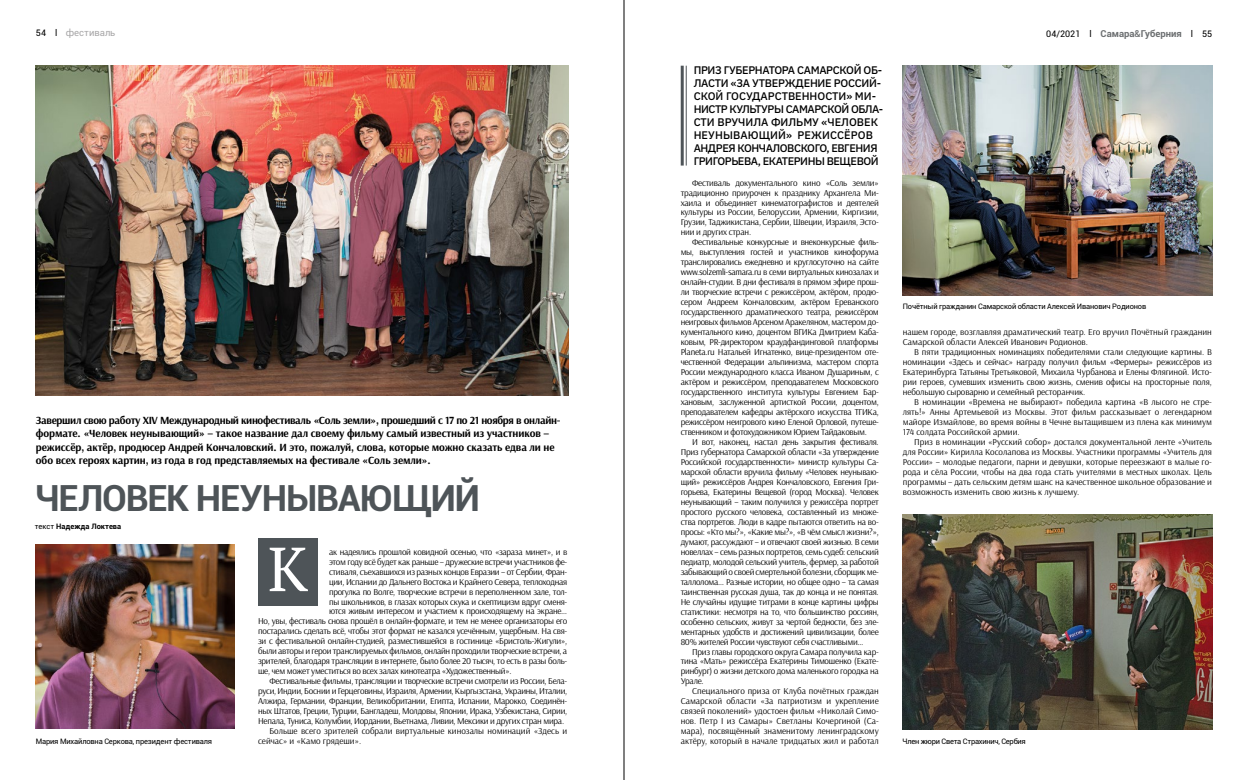
<style>
.page{position:relative;width:1248px;height:780px;background:#fff}
.page>*{position:absolute;margin:0;border:0;box-sizing:border-box;transform-origin:0 0}
.t1{font:62px "PT Serif";color:#fff}
.t2{font:700 36px "Roboto";letter-spacing:-.03em;color:#4e5458}
.t3{font:700 11px/13.2px "Arsenal";letter-spacing:-.01em;color:#000}
.t4{font:600 11px/13px "Aneliza";letter-spacing:-.03em;color:#000}
.t5{font:700 9.5px "Roboto";color:#6c6f71}
.t6{font:9.5px "Roboto";color:#a9a8a9}
.t7{font:9px/10px "Arsenal";letter-spacing:-.03em;color:#000;text-align:justify}
.t8{font:9px/10px "Arsenal";color:#000}
.t9{font:9px "Roboto";color:#000}
.t10{font:7.5px "Roboto";letter-spacing:-.02em;color:#000}
.t11{font:700 7.5px "Roboto";color:#000}
.s1{font-weight:400;font-size:9px;color:#000}
.s2{font-weight:500}
.s3{font-weight:400}
</style>
<div class="page">
<img style="left:902px;top:514px;width:310px;height:215px">
<img style="left:36px;top:66px;width:532px;height:329px">
<div style="left:258px;top:537px;width:59px;height:68px;background:#4e5458"></div>
<img style="left:36px;top:544px;width:198px;height:184px">
<img style="left:902px;top:66px;width:310px;height:229px">
<hr style="left:685px;top:66px;width:1px;height:99px;background:#4e5458">
<hr style="left:680px;top:66px;width:3px;height:99px;background:#4e5458">
<hr style="left:623px;top:0;width:1px;height:780px;background:#000">
<p class="t6" style="left:66px;top:26px;width:51px">фестиваль</p>
<p class="t9" style="left:36px;top:27px;width:23px">54 l</p>
<p class="t5" style="left:1046px;top:27px;width:167px"><span class="s1">04/2021 l</span> Самара<span class="s2">&amp;</span>Губерния <span class="s1">l 55</span></p>
<p class="t3" style="left:36px;top:414px;width:526px">Завершил свою работу XIV Международный кинофестиваль «Соль земли», прошедший с 17 по 21 ноября в онлайн&shy;формате. «Человек неунывающий» – такое название дал своему фильму самый известный из участников – режиссёр, актёр, продюсер Андрей Кончаловский. И это, пожалуй, слова, которые можно сказать едва ли не обо всех героях картин, из года в год представляемых на фестивале «Соль земли».</p>
<h2 class="t2" style="left:35px;top:472px;width:447px">ЧЕЛОВЕК НЕУНЫВАЮЩИЙ</h2>
<p class="t7" style="left:329px;top:546px;width:240px">ак надеялись прошлой ковидной осенью, что «зараза минет», и в</p>
<p class="t7" style="left:329px;top:556px;width:240px">этом году всё будет как раньше – дружеские встречи участников фе-</p>
<p class="t7" style="left:329px;top:566px;width:240px">стиваля, съехавшихся из разных концов Евразии – от Сербии, Фран-</p>
<p class="t7" style="left:329px;top:576px;width:240px">ции, Испании до Дальнего Востока и Крайнего Севера, теплоходная</p>
<p class="t7" style="left:329px;top:586px;width:240px">прогулка по Волге, творческие встречи в переполненном зале, тол-</p>
<p class="t7" style="left:329px;top:596px;width:240px">пы школьников, в глазах которых скука и скептицизм вдруг сменя-</p>
<p class="t7" style="left:329px;top:606px;width:240px">ются живым интересом и участием к происходящему на экране…</p>
<p class="t7" style="left:258px;top:616px;width:310px">Но, увы, фестиваль снова прошёл в онлайн-формате, и тем не менее организаторы его</p>
<p class="t7" style="left:258px;top:626px;width:310px">постарались сделать всё, чтобы этот формат не казался усечённым, ущербным. На свя-</p>
<p class="t7" style="left:258px;top:636px;width:310px">зи с фестивальной онлайн-студией, разместившейся в гостинице «Бристоль-Жигули»,</p>
<p class="t7" style="left:258px;top:646px;width:310px">были авторы и герои транслируемых фильмов, онлайн проходили творческие встречи, а</p>
<p class="t7" style="left:258px;top:656px;width:310px">зрителей, благодаря трансляции в интернете, было более 20 тысяч, то есть в разы боль-</p>
<p class="t7" style="left:258px;top:666px;width:255px">ше, чем может уместиться во всех залах кинотеатра «Художественный».</p>
<p class="t7" style="left:269px;top:676px;width:299px">Фестивальные фильмы, трансляции и творческие встречи смотрели из России, Бела-</p>
<p class="t7" style="left:258px;top:686px;width:310px">руси, Индии, Боснии и Герцеговины, Израиля, Армении, Кыргызстана, Украины, Италии,</p>
<p class="t7" style="left:258px;top:696px;width:310px">Алжира, Германии, Франции, Великобритании, Египта, Испании, Марокко, Соединён-</p>
<p class="t7" style="left:258px;top:706px;width:310px">ных Штатов, Греции, Турции, Бангладеш, Молдовы, Японии, Ирака, Узбекистана, Сирии,</p>
<p class="t7" style="left:258px;top:716px;width:307px">Непала, Туниса, Колумбии, Иордании, Вьетнама, Ливии, Мексики и других стран мира.</p>
<p class="t8" style="left:269px;top:726px;width:299px">Больше всего зрителей собрали виртуальные кинозалы номинаций «Здесь и</p>
<p class="t8" style="left:258px;top:736px;width:105px">сейчас» и «Камо грядеши».</p>
<p class="t11" style="left:35px;top:520px;width:88px"><span class="s3">текст</span> Надежда Локтева</p>
<h1 class="t1" style="left:268px;top:529px;width:42px">К</h1>
<p class="t10" style="left:36px;top:736px;width:178px">Мария Михайловна Серкова, президент фестиваля</p>
<p class="t4" style="left:693px;top:63px;width:191px">ПРИЗ ГУБЕРНАТОРА САМАРСКОЙ ОБ-<br>ЛАСТИ «ЗА УТВЕРЖДЕНИЕ РОССИЙ-<br>СКОЙ ГОСУДАРСТВЕННОСТИ» МИ-<br>НИСТР КУЛЬТУРЫ САМАРСКОЙ ОБЛА-<br>СТИ ВРУЧИЛА ФИЛЬМУ «ЧЕЛОВЕК<br>НЕУНЫВАЮЩИЙ» РЕЖИССЁРОВ<br>АНДРЕЯ КОНЧАЛОВСКОГО, ЕВГЕНИЯ<br>ГРИГОРЬЕВА, ЕКАТЕРИНЫ ВЕЩЕВОЙ</p>
<p class="t7" style="left:680px;top:177px;width:199px;text-indent:11px">Фестиваль документального кино «Соль земли» традиционно приурочен к празднику Архангела Ми&shy;хаила и объединяет кинематографистов и деятелей культуры из России, Белоруссии, Армении, Киргизии, Грузии, Таджикистана, Сербии, Швеции, Израиля, Эсто&shy;нии и других стран.</p>
<p class="t7" style="left:680px;top:237px;width:199px;text-indent:11px">Фестивальные конкурсные и внеконкурсные филь&shy;мы, выступления гостей и участников кинофорума транслировались ежедневно и круглосуточно на сайте www.solzemli-samara.ru в семи виртуальных кинозалах и онлайн-студии. В дни фестиваля в прямом эфире прош&shy;ли творческие встречи с режиссёром, актёром, продю&shy;сером Андреем Кончаловским, актёром Ереванского государственного драматического театра, режиссёром неигровых фильмов Арсеном Аракеляном, мастером до&shy;кументального кино, доцентом ВГИКа Дмитрием Каба&shy;ковым, PR-директором краудфандинговой платформы Planeta.ru Натальей Игнатенко, вице-президентом оте&shy;чественной Федерации альпинизма, мастером спорта России международного класса Иваном Душариным, с актёром и режиссёром, преподавателем Московского государственного института культуры Евгением Бар&shy;хановым, заслуженной артисткой России, доцентом, преподавателем кафедры актёрского искусства ТГИКа, режиссёром неигрового кино Еленой Орловой, путеше&shy;ственником и фотохудожником Юрием Тайдаковым.</p>
<p class="t7" style="left:680px;top:437px;width:199px;text-indent:11px">И вот, наконец, настал день закрытия фестиваля.<br>Приз губернатора Самарской области «За утверждение Российской государственности» министр культуры Са&shy;марской области вручила фильму «Человек неунываю&shy;щий» режиссёров Андрея Кончаловского, Евгения Гри&shy;горьева, Екатерины Вещевой (город Москва). Человек неунывающий – таким получился у режиссёра портрет простого русского человека, составленный из множе&shy;ства портретов. Люди в кадре пытаются ответить на во&shy;просы: «Кто мы?», «Какие мы?», «В чём смысл жизни?», думают, рассуждают – и отвечают своей жизнью. В семи новеллах – семь разных портретов, семь судеб: сельский педиатр, молодой сельский учитель, фермер, за работой забывающий о своей смертельной болезни, сборщик ме&shy;таллолома… Разные истории, но общее одно – та самая таинственная русская душа, так до конца и не понятая.<br>Не случайны идущие титрами в конце картины цифры статистики: несмотря на то, что большинство россиян, особенно сельских, живут за чертой бедности, без эле&shy;ментарных удобств и достижений цивилизации, более 80% жителей России чувствуют себя счастливыми…</p>
<p class="t7" style="left:680px;top:646px;width:199px;text-indent:11px">Приз главы городского округа Самара получила кар&shy;тина «Мать» режиссёра Екатерины Тимошенко (Екате&shy;ринбург) о жизни детского дома маленького городка на Урале.</p>
<p class="t7" style="left:680px;top:686px;width:199px;text-indent:11px">Специального приза от Клуба почётных граждан Самарской области «За патриотизм и укрепление связей поколений» удостоен фильм «Николай Симо&shy;нов. Петр I из Самары» Светланы Кочергиной (Са&shy;мара), посвящённый знаменитому ленинградскому актёру, который в начале тридцатых жил и работал</p>
<p class="t10" style="left:902px;top:301px;width:245px">Почётный гражданин Самарской области Алексей Иванович Родионов</p>
<p class="t8" style="left:902px;top:327px;width:310px">нашем городе, возглавляя драматический театр. Его вручил Почётный гражданин<br>Самарской области Алексей Иванович Родионов.</p>
<p class="t7" style="left:902px;top:347px;width:310px;text-indent:11px">В пяти традиционных номинациях победителями стали следующие картины. В номинации «Здесь и сейчас» награду получил фильм «Фермеры» режиссёров из Екатеринбурга Татьяны Третьяковой, Михаила Чурбанова и Елены Флягиной. Исто&shy;рии героев, сумевших изменить свою жизнь, сменив офисы на просторные поля, небольшую сыроварню и семейный ресторанчик.</p>
<p class="t7" style="left:902px;top:397px;width:310px;text-indent:11px">В номинации «Времена не выбирают» победила картина «В лысого не стре&shy;лять!» Анны Артемьевой из Москвы. Этот фильм рассказывает о легендарном майоре Измайлове, во время войны в Чечне вытащившем из плена как минимум 174 солдата Российской армии.</p>
<p class="t7" style="left:902px;top:437px;width:310px;text-indent:11px">Приз в номинации «Русский собор» достался документальной ленте «Учитель для России» Кирилла Косолапова из Москвы. Участники программы «Учитель для России» – молодые педагоги, парни и девушки, которые переезжают в малые го&shy;рода и сёла России, чтобы на два года стать учителями в местных школах. Цель программы – дать сельским детям шанс на качественное школьное образование и возможность изменить свою жизнь к лучшему.</p>
<p class="t10" style="left:902px;top:735px;width:125px">Член жюри Света Страхинич, Сербия</p>
</div>
